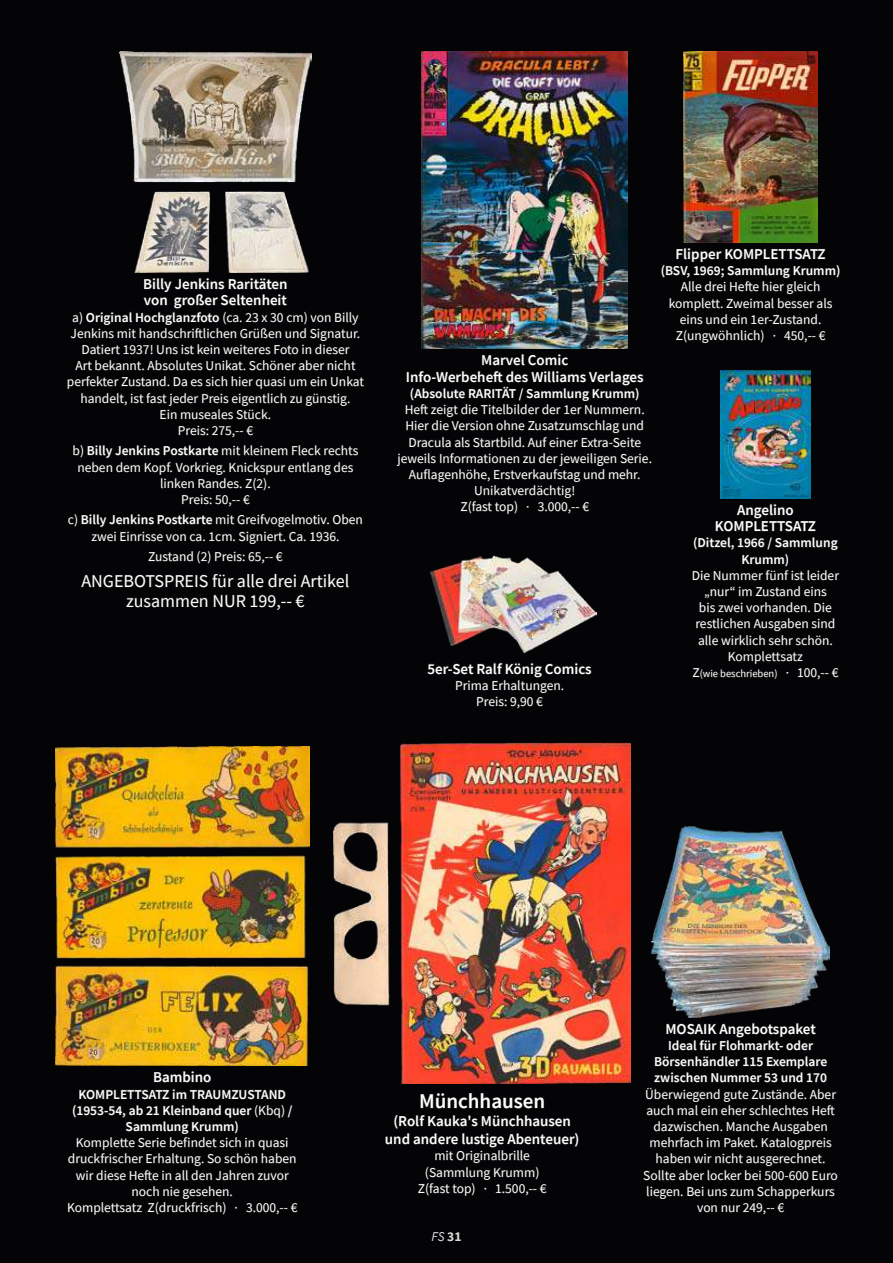
<style>
.page{position:relative;width:893px;height:1263px;background:#040407}
.page>*{position:absolute;margin:0;border:0;box-sizing:border-box;transform-origin:0 0}
.t1{font:600 21px "Source Sans Pro";color:#fff}
.t2{font:18px/19.5px "Source Sans Pro";color:#fff;text-align:center}
.t3{font:600 15px/16.5px "Source Sans Pro";color:#fff;text-align:center}
.t4{font:13.5px/16.2px "Source Sans Pro";color:#fff;text-align:center}
.t5{font:600 13.5px/16.2px "Source Sans Pro";color:#fff;text-align:center}
.t6{font:italic 13.5px "Source Sans Pro";color:#d9dada}
.t7{font:10.5px "Source Sans Pro";color:#fff}
.s1{font-weight:600}
.s2{font-size:13.5px}
.s3{font-weight:400}
.s4{font-weight:700;font-style:normal}
</style>
<div class="page">
<img style="left:422px;top:51px;width:206px;height:298px">
<svg style="left:396px;top:354px;width:256px;height:161px"></svg>
<img style="left:55px;top:747px;width:254px;height:319px">
<svg style="left:68px;top:1071px;width:230px;height:144px"></svg>
<img style="left:721px;top:371px;width:89px;height:127px">
<svg style="left:693px;top:504px;width:147px;height:176px"></svg>
<img style="left:334px;top:743px;width:297px;height:340px">
<svg style="left:385px;top:1093px;width:194px;height:103px"></svg>
<img style="left:684px;top:51px;width:133px;height:191px">
<svg style="left:661px;top:248px;width:179px;height:96px"></svg>
<img style="left:652px;top:826px;width:177px;height:191px">
<svg style="left:643px;top:1023px;width:195px;height:192px"></svg>
<img style="left:431px;top:556px;width:166px;height:97px">
<svg style="left:427px;top:662px;width:165px;height:47px"></svg>
<img style="left:120px;top:51px;width:191px;height:221px">
<svg style="left:67px;top:278px;width:297px;height:332px"></svg>
<p class="t3" style="left:143px;top:275px;width:146px;text-align:left">Billy Jenkins Raritäten von großer Seltenheit</p>
<p class="t4" style="left:67px;top:309px;width:299px">a) <span class="s1">Original Hochglanzfoto</span> (ca. 23 x 30 cm) von Billy Jenkins mit handschriftlichen Grüßen und Signatur.<br>Datiert 1937! Uns ist kein weiteres Foto in dieser<br>Art bekannt. Absolutes Unikat. Schöner aber nicht perfekter Zustand. Da es sich hier quasi um ein Unkat handelt, ist fast jeder Preis eigentlich zu günstig.<br>Ein museales Stück.<br>Preis: 275,-- €</p>
<p class="t4" style="left:73px;top:443px;width:287px">b) <span class="s1">Billy Jenkins Postkarte</span> mit kleinem Fleck rechts neben dem Kopf. Vorkrieg. Knickspur entlang des linken Randes. Z(2).<br>Preis: 50,-- €</p>
<p class="t4" style="left:68px;top:512px;width:297px">c) <span class="s1">Billy Jenkins Postkarte</span> mit Greifvogelmotiv. Oben zwei Einrisse von ca. 1cm. Signiert. Ca. 1936.</p>
<p class="t4" style="left:148px;top:548px;width:136px">Zustand (2) Preis: 65,-- €</p>
<h2 class="t2" style="left:81px;top:571px;width:269px">ANGEBOTSPREIS für alle drei Artikel zusammen NUR 199,-- €</h2>
<p class="t3" style="left:406px;top:352px;width:239px">Marvel Comic<br>Info-Werbeheft des Williams Verlages</p>
<p class="t5" style="left:410px;top:385px;width:231px">(Absolute RARITÄT / Sammlung Krumm)</p>
<p class="t4" style="left:397px;top:401px;width:256px">Heft zeigt die Titelbilder der 1er Nummern.<br>Hier die Version ohne Zusatzumschlag und Dracula als Startbild. Auf einer Extra-Seite jeweils Informationen zu der jeweiligen Serie.<br>Auflagenhöhe, Erstverkaufstag und mehr.<br>Unikatverdächtig!<br>Z(fast top) · 3.000,-- €</p>
<p class="t3" style="left:427px;top:660px;width:166px">5er-Set Ralf König Comics</p>
<p class="t4" style="left:455px;top:677px;width:111px">Prima Erhaltungen.<br>Preis: 9,90 €</p>
<p class="t3" style="left:676px;top:246px;width:152px">Flipper KOMPLETTSATZ</p>
<p class="t5" style="left:661px;top:262px;width:181px">(BSV, 1969; Sammlung Krumm)</p>
<p class="t4" style="left:669px;top:279px;width:165px">Alle drei Hefte hier gleich komplett. Zweimal besser als eins und ein 1er-Zustand.<br>Z(ungwöhnlich) · 450,-- €</p>
<p class="t3" style="left:715px;top:501px;width:103px">Angelino<br>KOMPLETTSATZ</p>
<p class="t5" style="left:693px;top:535px;width:146px">(Ditzel, 1966 / Sammlung<br>Krumm)</p>
<p class="t4" style="left:692px;top:567px;width:149px">Die Nummer fünf ist leider „nur“ im Zustand eins<br>bis zwei vorhanden. Die restlichen Ausgaben sind alle wirklich sehr schön.<br>Komplettsatz</p>
<p class="t7" style="left:692px;top:667px;width:148px"><span class="s2">Z</span>(wie beschrieben) <span class="s2">· 100,-- €</span></p>
<p class="t3" style="left:153px;top:1069px;width:60px">Bambino</p>
<p class="t5" style="left:72px;top:1086px;width:222px">KOMPLETTSATZ im TRAUMZUSTAND (1953-54, ab 21 Kleinband quer <span class="s3">(Kbq)</span> /<br>Sammlung Krumm)</p>
<p class="t4" style="left:67px;top:1134px;width:232px">Komplette Serie befindet sich in quasi druckfrischer Erhaltung. So schön haben wir diese Hefte in all den Jahren zuvor noch nie gesehen.<br>Komplettsatz Z(druckfrisch) · 3.000,-- €</p>
<h1 class="t1" style="left:419px;top:1087px;width:128px">Münchhausen</h1>
<p class="t3" style="left:385px;top:1112px;width:196px;line-height:18px">(Rolf Kauka's Münchhausen und andere lustige Abenteuer)</p>
<p class="t4" style="left:418px;top:1148px;width:130px">mit Originalbrille (Sammlung Krumm)<br>Z(fast top) · 1.500,-- €</p>
<p class="t6" style="left:431px;top:1227px;width:31px">FS <span class="s4">31</span></p>
<p class="t3" style="left:665px;top:1020px;width:152px">MOSAIK Angebotspaket</p>
<p class="t5" style="left:654px;top:1037px;width:175px">Ideal für Flohmarkt- oder<br>Börsenhändler 115 Exemplare zwischen Nummer 53 und 170</p>
<p class="t4" style="left:643px;top:1086px;width:196px">Überwiegend gute Zustände. Aber auch mal ein eher schlechtes Heft dazwischen. Manche Ausgaben mehrfach im Paket. Katalogpreis haben wir nicht ausgerechnet.<br>Sollte aber locker bei 500-600 Euro liegen. Bei uns zum Schapperkurs von nur 249,-- €</p>
</div>
